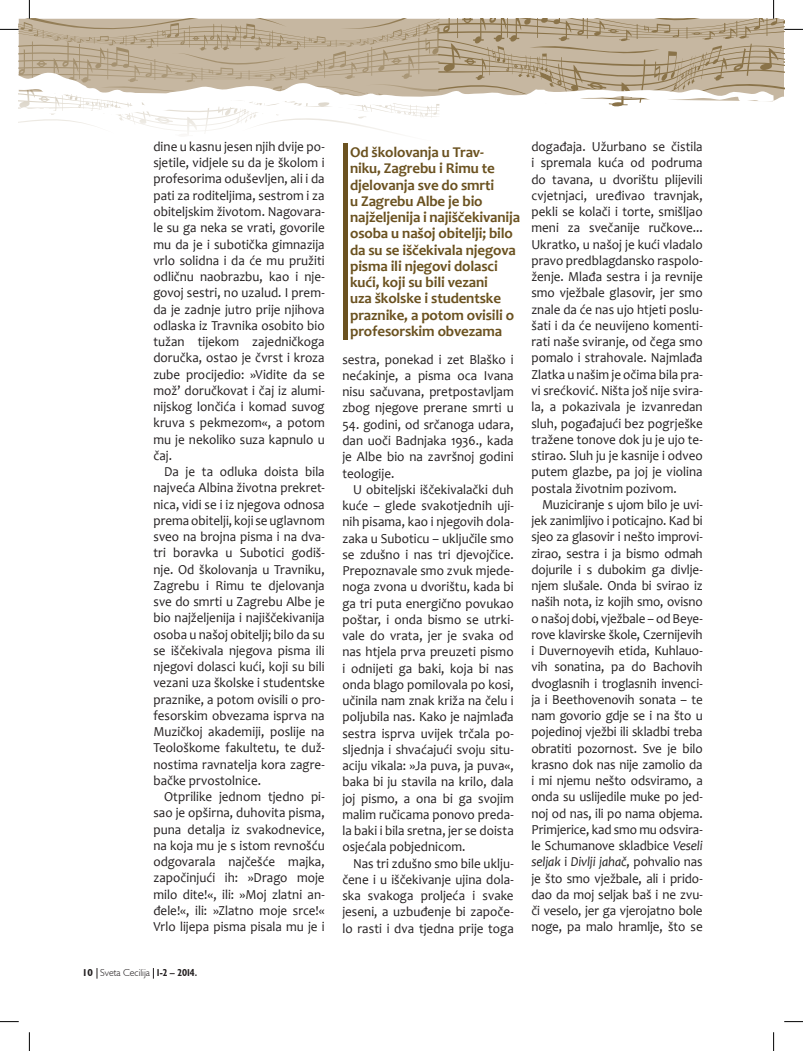
<style>
.page{position:relative;width:803px;height:1051px;background:#fff}
.page>*{position:absolute;margin:0;border:0;box-sizing:border-box;transform-origin:0 0}
.t1{font:700 15px/16.2px "Candara";letter-spacing:-.01em;color:#6b5220}
.t2{font:13.75px/16.2px "Candara";color:#231f20;text-align:justify;scale:.95 1}
.t3{font:300 10px "Humanist 521 BT";color:#231f20}
.s1{font-weight:700}
.s2{font-weight:700;font-stretch:condensed}
.s3{font-style:italic}
</style>
<div class="page">
<svg style="left:19px;top:120px;width:382px;height:15px"></svg>
<hr style="left:343px;top:143px;width:4px;height:196px;background:#6b5220">
<svg style="left:0;top:1021px;width:19px;height:1px"></svg>
<svg style="left:784px;top:1021px;width:19px;height:1px"></svg>
<svg style="left:29px;top:1032px;width:1px;height:19px"></svg>
<svg style="left:0;top:0;width:803px;height:120px"></svg>
<svg style="left:773px;top:1032px;width:1px;height:19px"></svg>
<p class="t2" style="left:153px;top:138px;width:182px">dine u kasnu jesen njih dvije po&shy;sjetile, vidjele su da je školom i profesorima oduševljen, ali i da pati za roditeljima, sestrom i za obiteljskim životom. Nagovara&shy;le su ga neka se vrati, govorile mu da je i subotička gimnazija vrlo solidna i da će mu pružiti odličnu naobrazbu, kao i nje&shy;govoj sestri, no uzalud. I prem&shy;da je zadnje jutro prije njihova odlaska iz Travnika osobito bio tužan tijekom zajedničkoga doručka, ostao je čvrst i kroza zube procijedio: »Vidite da se mož’ doručkovat i čaj iz alumi&shy;nijskog lončića i komad suvog kruva s pekmezom«, a potom mu je nekoliko suza kapnulo u čaj.</p>
<p class="t2" style="left:153px;top:463px;width:182px;text-indent:11px">Da je ta odluka doista bila najveća Albina životna prekret&shy;nica, vidi se i iz njegova odnosa prema obitelji, koji se uglavnom sveo na brojna pisma i na dva&shy;tri boravka u Subotici godiš&shy;nje. Od školovanja u Travniku, Zagrebu i Rimu te djelovanja sve do smrti u Zagrebu Albe je bio najželjenija i najiščekivanija osoba u našoj obitelji; bilo da su se iščekivala njegova pisma ili njegovi dolasci kući, koji su bili vezani uza školske i studentske praznike, a potom ovisili o pro&shy;fesorskim obvezama isprva na Muzičkoj akademiji, poslije na Teološkome fakultetu, te duž&shy;nostima ravnatelja kora zagre&shy;bačke prvostolnice.</p>
<p class="t2" style="left:153px;top:788px;width:182px;text-indent:11px">Otprilike jednom tjedno pi&shy;sao je opširna, duhovita pisma, puna detalja iz svakodnevice, na koja mu je s istom revnošću odgovarala najčešće majka, započinjući ih: »Drago moje milo dite!«, ili: »Moj zlatni an&shy;đele!«, ili: »Zlatno moje srce!« Vrlo lijepa pisma pisala mu je i</p>
<p class="t3" style="left:82px;top:966px;width:116px"><span class="s1">10</span> Sveta Cecilija <span class="s2">1-2 – 2014.</span></p>
<p class="t1" style="left:350px;top:144px;width:172px">Od školovanja u Trav-<br>niku, Zagrebu i Rimu te djelovanja sve do smrti<br>u Zagrebu Albe je bio najželjenija i najiščekivanija osoba u našoj obitelji; bilo da su se iščekivala njegova pisma ili njegovi dolasci kući, koji su bili vezani<br>uza školske i studentske praznike, a potom ovisili o profesorskim obvezama</p>
<p class="t2" style="left:342px;top:351px;width:182px">sestra, ponekad i zet Blaško i nećakinje, a pisma oca Ivana nisu sačuvana, pretpostavljam zbog njegove prerane smrti u</p>
<p class="t2" style="left:342px;top:416px;width:182px">54. godini, od srčanoga udara, dan uoči Badnjaka 1936., kada je Albe bio na završnoj godini teologije.</p>
<p class="t2" style="left:342px;top:481px;width:182px;text-indent:11px">U obiteljski iščekivalački duh kuće – glede svakotjednih uji&shy;nih pisama, kao i njegovih dola&shy;zaka u Suboticu – uključile smo se zdušno i nas tri djevojčice.<br>Prepoznavale smo zvuk mjede&shy;noga zvona u dvorištu, kada bi ga tri puta energično povukao poštar, i onda bismo se utrki&shy;vale do vrata, jer je svaka od nas htjela prva preuzeti pismo i odnijeti ga baki, koja bi nas onda blago pomilovala po kosi, učinila nam znak križa na čelu i poljubila nas. Kako je najmlađa sestra isprva uvijek trčala po&shy;sljednja i shvaćajući svoju situ&shy;aciju vikala: »Ja puva, ja puva«, baka bi ju stavila na krilo, dala joj pismo, a ona bi ga svojim malim ručicama ponovo preda&shy;la baki i bila sretna, jer se doista osjećala pobjednicom.</p>
<p class="t2" style="left:342px;top:855px;width:182px;text-indent:11px">Nas tri zdušno smo bile uklju&shy;čene i u iščekivanje ujina dola&shy;ska svakoga proljeća i svake jeseni, a uzbuđenje bi započe&shy;lo rasti i dva tjedna prije toga</p>
<p class="t2" style="left:531px;top:138px;width:182px">događaja. Užurbano se čistila i spremala kuća od podruma do tavana, u dvorištu plijevili cvjetnjaci, uređivao travnjak, pekli se kolači i torte, smišljao meni za svečanije ručkove...<br>Ukratko, u našoj je kući vladalo pravo predblagdansko raspolo&shy;ženje. Mlađa sestra i ja revnije smo vježbale glasovir, jer smo znale da će nas ujo htjeti poslu&shy;šati i da će neuvijeno komenti&shy;rati naše sviranje, od čega smo pomalo i strahovale. Najmlađa Zlatka u našim je očima bila pra&shy;vi srećković. Ništa još nije svira&shy;la, a pokazivala je izvanredan sluh, pogađajući bez pogrješke tražene tonove dok ju je ujo te&shy;stirao. Sluh ju je kasnije i odveo putem glazbe, pa joj je violina postala životnim pozivom.</p>
<p class="t2" style="left:531px;top:496px;width:182px;text-indent:11px">Muziciranje s ujom bilo je uvi&shy;jek zanimljivo i poticajno. Kad bi sjeo za glasovir i nešto improvi&shy;zirao, sestra i ja bismo odmah dojurile i s dubokim ga divlje&shy;njem slušale. Onda bi svirao iz naših nota, iz kojih smo, ovisno o našoj dobi, vježbale – od Beye&shy;rove klavirske škole, Czernijevih i Duvernoyevih etida, Kuhlauo&shy;vih sonatina, pa do Bachovih dvoglasnih i troglasnih invenci&shy;ja i Beethovenovih sonata – te nam govorio gdje se i na što u pojedinoj vježbi ili skladbi treba obratiti pozornost. Sve je bilo krasno dok nas nije zamolio da i mi njemu nešto odsviramo, a onda su uslijedile muke po jed&shy;noj od nas, ili po nama objema.<br>Primjerice, kad smo mu odsvira&shy;le Schumanove skladbice <span class="s3">Veseli seljak</span> i <span class="s3">Divlji jahač</span>, pohvalio nas je što smo vježbale, ali i prido&shy;dao da moj seljak baš i ne zvu&shy;či veselo, jer ga vjerojatno bole noge, pa malo hramlje, što se</p>
</div>
